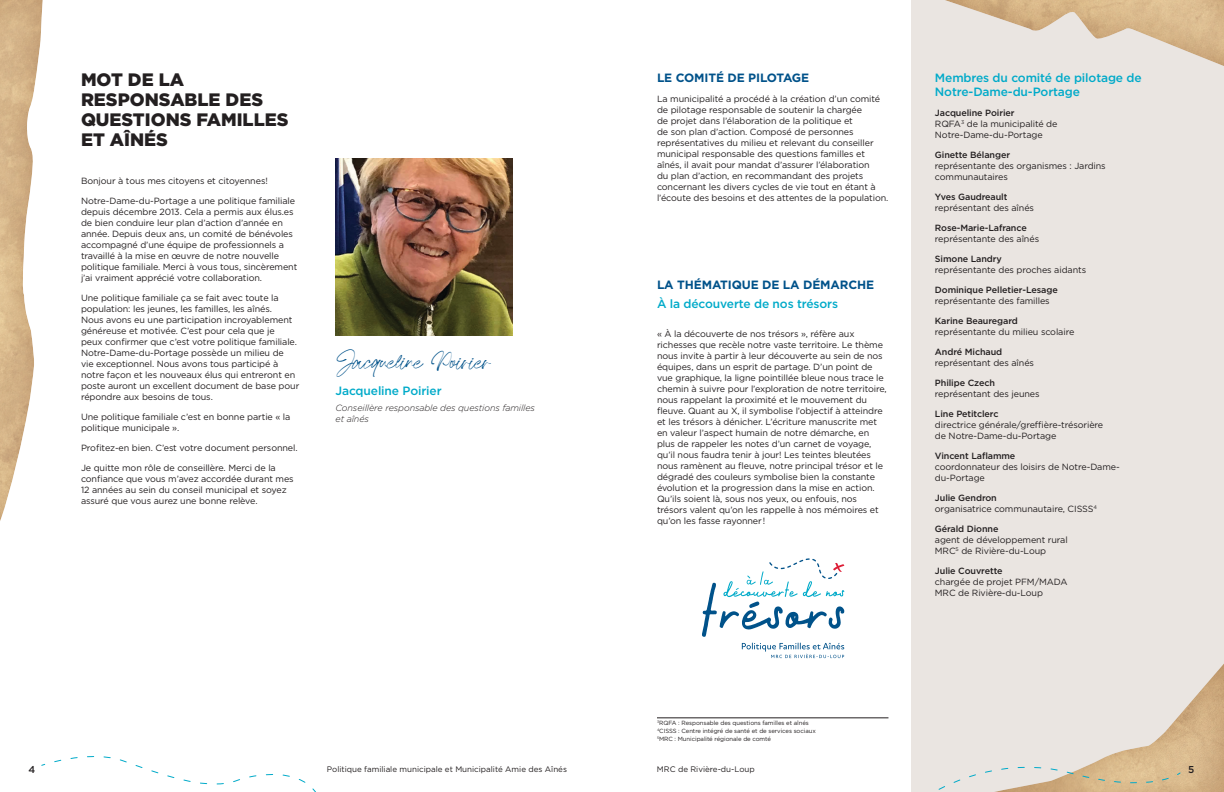
<style>
.page{position:relative;width:1224px;height:792px;background:#fff}
.page>*{position:absolute;margin:0;border:0;box-sizing:border-box;transform-origin:0 0}
.t1{font:26px "Lovina Script";letter-spacing:-.01em;color:#00528a}
.t2{font:900 18px/20px "Gotham";color:#231f20}
.t3{font:500 12px/14.4px "Gotham";letter-spacing:-.01em;color:#00aac9}
.t4{font:700 12px "Gotham";letter-spacing:-.01em;color:#00528a}
.t5{font:500 10px "Gotham";color:#231f20}
.t6{font:9px/11px "Gotham";letter-spacing:-.01em;color:#231f20}
.t7{font:500 9px "Gotham";letter-spacing:-.01em;color:#231f20}
.t8{font:italic 300 9px/11px "Gotham";letter-spacing:-.01em;color:#231f20}
.t9{font:8px "Gotham";color:#231f20}
.t10{font:6px/8px "Gotham";letter-spacing:-.01em;color:#231f20}
.s1{font-weight:500}
</style>
<div class="page">
<svg style="left:41px;top:756px;width:275px;height:36px"></svg>
<div style="left:912px;top:0;width:312px;height:792px;background:#eae5e1"></div>
<hr style="left:657px;top:718px;width:231px;height:1px;background:#231f20">
<svg style="left:0;top:0;width:43px;height:521px"></svg>
<img style="left:336px;top:158px;width:176px;height:177px">
<svg style="left:1104px;top:664px;width:120px;height:128px"></svg>
<svg style="left:938px;top:758px;width:243px;height:34px"></svg>
<svg style="left:911px;top:0;width:313px;height:325px"></svg>
<svg style="left:742px;top:643px;width:102px;height:15px"></svg>
<svg style="left:702px;top:558px;width:143px;height:79px"></svg>
<h2 class="t2" style="left:81px;top:70px;width:209px">MOT DE LA<br>RESPONSABLE DES<br>QUESTIONS FAMILLES<br>ET AÎNÉS</h2>
<p class="t6" style="left:81px;top:176px;width:188px">Bonjour à tous mes citoyens et citoyennes!</p>
<p class="t6" style="left:81px;top:196px;width:218px">Notre-Dame-du-Portage a une politique familiale depuis décembre 2013. Cela a permis aux élus.es de bien conduire leur plan d’action d’année en année. Depuis deux ans, un comité de bénévoles accompagné d’une équipe de professionnels a travaillé à la mise en œuvre de notre nouvelle politique familiale. Merci à vous tous, sincèrement j’ai vraiment apprécié votre collaboration.</p>
<p class="t6" style="left:81px;top:293px;width:220px">Une politique familiale ça se fait avec toute la population: les jeunes, les familles, les aînés.<br>Nous avons eu une participation incroyablement généreuse et motivée. C’est pour cela que je<br>peux confirmer que c’est votre politique familiale.<br>Notre-Dame-du-Portage possède un milieu de<br>vie exceptionnel. Nous avons tous participé à notre façon et les nouveaux élus qui entreront en poste auront un excellent document de base pour répondre aux besoins de tous.</p>
<p class="t6" style="left:81px;top:411px;width:211px">Une politique familiale c’est en bonne partie « la politique municipale ».</p>
<p class="t6" style="left:81px;top:442px;width:218px">Profitez-en bien. C’est votre document personnel.</p>
<p class="t6" style="left:81px;top:462px;width:214px">Je quitte mon rôle de conseillère. Merci de la confiance que vous m’avez accordée durant mes 12 années au sein du conseil municipal et soyez assuré que vous aurez une bonne relève.</p>
<h1 class="t1" style="left:336px;top:345px;width:157px">Jacqueline Poirier</h1>
<h3 class="t3" style="left:336px;top:384px;width:108px">Jacqueline Poirier</h3>
<p class="t8" style="left:336px;top:402px;width:201px">Conseillère responsable des questions familles et aînés</p>
<h3 class="t4" style="left:657px;top:69px;width:154px">LE COMITÉ DE PILOTAGE</h3>
<p class="t6" style="left:657px;top:93px;width:233px">La municipalité a procédé à la création d’un comité de pilotage responsable de soutenir la chargée<br>de projet dans l’élaboration de la politique et<br>de son plan d’action. Composé de personnes représentatives du milieu et relevant du conseiller municipal responsable des questions familles et aînés, il avait pour mandat d’assurer l’élaboration<br>du plan d’action, en recommandant des projets concernant les divers cycles de vie tout en étant à l’écoute des besoins et des attentes de la population.</p>
<h3 class="t4" style="left:657px;top:277px;width:219px">LA THÉMATIQUE DE LA DÉMARCHE</h3>
<h3 class="t3" style="left:657px;top:296px;width:183px">À la découverte de nos trésors</h3>
<p class="t6" style="left:657px;top:328px;width:231px">« À la découverte de nos trésors », réfère aux richesses que recèle notre vaste territoire. Le thème nous invite à partir à leur découverte au sein de nos équipes, dans un esprit de partage. D’un point de vue graphique, la ligne pointillée bleue nous trace le chemin à suivre pour l’exploration de notre territoire, nous rappelant la proximité et le mouvement du fleuve. Quant au X, il symbolise l’objectif à atteindre et les trésors à dénicher. L’écriture manuscrite met en valeur l’aspect humain de notre démarche, en plus de rappeler les notes d’un carnet de voyage, qu’il nous faudra tenir à jour! Les teintes bleutées nous ramènent au fleuve, notre principal trésor et le dégradé des couleurs symbolise bien la constante évolution et la progression dans la mise en action.<br>Qu’ils soient là, sous nos yeux, ou enfouis, nos trésors valent qu’on les rappelle à nos mémoires et qu’on les fasse rayonner !</p>
<h3 class="t3" style="left:935px;top:70px;width:208px">Membres du comité de pilotage de<br>Notre-Dame-du-Portage</h3>
<p class="t6" style="left:935px;top:107px;width:124px"><span class="s1">Jacqueline Poirier<br></span>RQFA<sup>3</sup> de la municipalité de<br>Notre-Dame-du-Portage</p>
<p class="t7" style="left:935px;top:149px;width:77px">Ginette Bélanger</p>
<p class="t6" style="left:935px;top:160px;width:172px">représentante des organismes : Jardins communautaires</p>
<p class="t7" style="left:935px;top:191px;width:74px">Yves Gaudreault</p>
<p class="t6" style="left:935px;top:202px;width:101px">représentant des aînés</p>
<p class="t7" style="left:935px;top:222px;width:93px">Rose-Marie-Lafrance</p>
<p class="t6" style="left:935px;top:233px;width:106px">représentante des aînés</p>
<p class="t7" style="left:935px;top:253px;width:68px">Simone Landry</p>
<p class="t6" style="left:935px;top:264px;width:153px">représentante des proches aidants</p>
<p class="t7" style="left:935px;top:284px;width:124px">Dominique Pelletier-Lesage</p>
<p class="t6" style="left:935px;top:295px;width:116px">représentante des familles</p>
<p class="t7" style="left:935px;top:315px;width:84px">Karine Beauregard</p>
<p class="t6" style="left:935px;top:326px;width:141px">représentante du milieu scolaire</p>
<p class="t7" style="left:935px;top:346px;width:69px">André Michaud</p>
<p class="t6" style="left:935px;top:357px;width:101px">représentant des aînés</p>
<p class="t7" style="left:935px;top:377px;width:62px">Philipe Czech</p>
<p class="t6" style="left:935px;top:388px;width:106px">représentant des jeunes</p>
<p class="t7" style="left:935px;top:408px;width:65px">Line Petitclerc</p>
<p class="t6" style="left:935px;top:419px;width:170px">directrice générale/greffière-trésorière de Notre-Dame-du-Portage</p>
<p class="t7" style="left:935px;top:450px;width:82px">Vincent Laflamme</p>
<p class="t6" style="left:935px;top:461px;width:186px">coordonnateur des loisirs de Notre-Dame&shy;du-Portage</p>
<p class="t6" style="left:935px;top:492px;width:164px"><span class="s1">Julie Gendron<br></span>organisatrice communautaire, CISSS<sup>4</sup></p>
<p class="t7" style="left:935px;top:523px;width:65px">Gérald Dionne</p>
<p class="t6" style="left:935px;top:534px;width:134px">agent de développement rural<br>MRC<sup>5</sup> de Rivière-du-Loup</p>
<p class="t7" style="left:935px;top:565px;width:69px">Julie Couvrette</p>
<p class="t6" style="left:935px;top:576px;width:134px">chargée de projet PFM/MADA<br>MRC de Rivière-du-Loup</p>
<p class="t10" style="left:657px;top:719px;width:160px"><sup>3</sup>RQFA : Responsable des questions familles et aînés<br><sup>4</sup>CISSS : Centre intégré de santé et de services sociaux<br><sup>5</sup>MRC : Municipalité régionale de comté</p>
<p class="t5" style="left:28px;top:763px;width:8px">4</p>
<p class="t9" style="left:327px;top:764px;width:242px">Politique familiale municipale et Municipalité Amie des Aînés</p>
<p class="t9" style="left:657px;top:764px;width:99px">MRC de Rivière-du-Loup</p>
<p class="t5" style="left:1188px;top:763px;width:8px">5</p>
</div>
